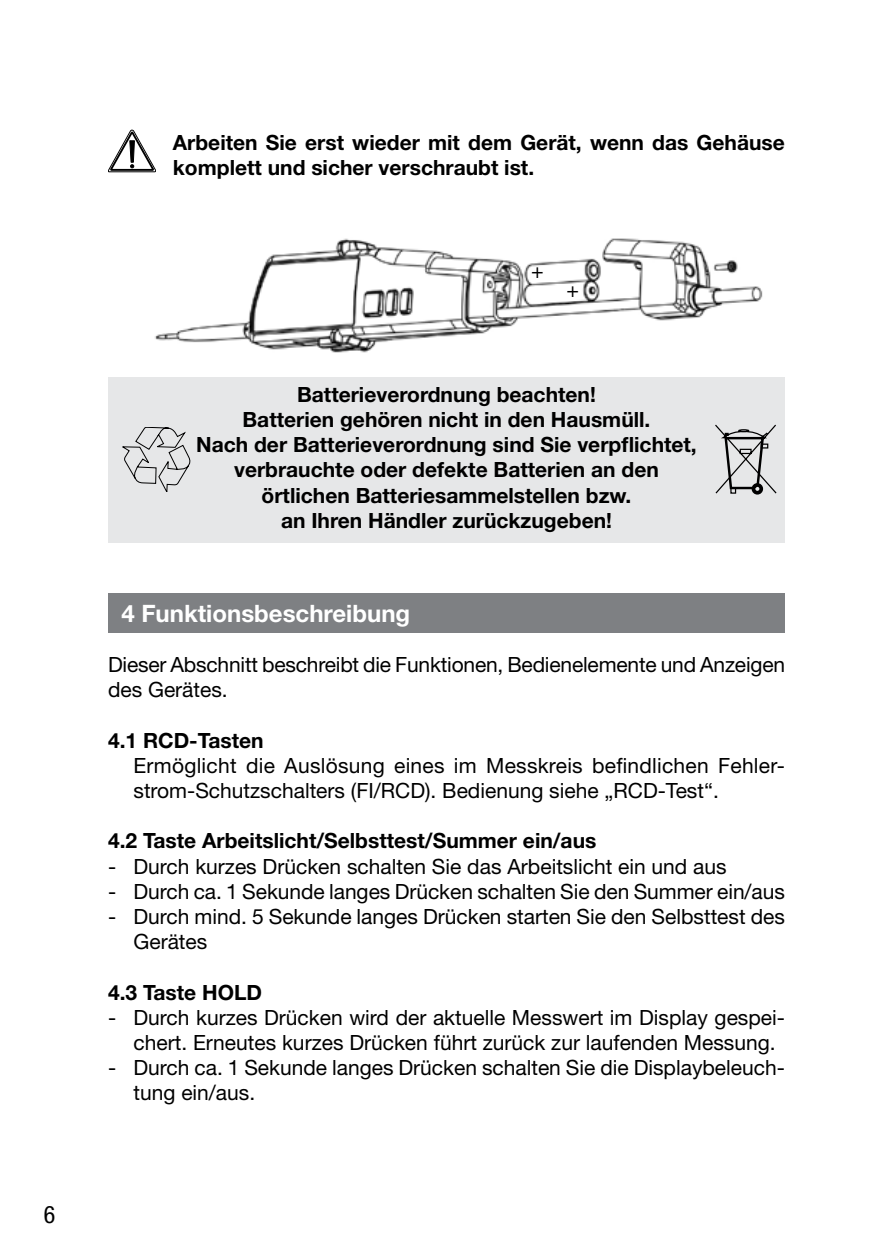
<style>
.page{position:relative;width:893px;height:1259px;background:#fff}
.page>*{position:absolute;margin:0;border:0;box-sizing:border-box;transform-origin:0 0}
.t1{font:700 24px "Helvetica Neue LT";color:#fff}
.t2{font:condensed 24px "Helvetica Neue LT";color:#000}
.t3{font:21px/25.2px "Helvetica Neue LT";color:#000}
.t4{font:700 21px/25.2px "Helvetica Neue LT";color:#000}
</style>
<div class="page">
<div style="left:108px;top:593px;width:677px;height:39px;background:#7e8083"></div>
<div style="left:108px;top:377px;width:677px;height:165px;background:#e6e7e8"></div>
<svg style="left:122px;top:427px;width:68px;height:65px"></svg>
<svg style="left:715px;top:424px;width:62px;height:71px"></svg>
<div style="left:752px;top:483px;width:11px;height:11px;border:4px solid #000;border-radius:50%"></div>
<svg style="left:108px;top:130px;width:48px;height:43px"></svg>
<img style="left:155px;top:238px;width:608px;height:115px">
<p class="t2" style="left:44px;top:1200px;width:13px">6</p>
<p class="t4" style="left:173px;top:129px;width:613px">Arbeiten Sie erst wieder mit dem Gerät, wenn das Gehäuse komplett und sicher verschraubt ist.</p>
<p class="t3" style="left:531px;top:258px;width:14px">+</p>
<p class="t3" style="left:566px;top:277px;width:14px">+</p>
<p class="t4" style="left:196px;top:381px;width:502px;text-align:center">Batterieverordnung beachten!<br>Batterien gehören nicht in den Hausmüll.<br>Nach der Batterieverordnung sind Sie verpflichtet, verbrauchte oder defekte Batterien an den örtlichen Batteriesammelstellen bzw.<br>an Ihren Händler zurückzugeben!</p>
<p class="t1" style="left:121px;top:598px;width:290px">4 Funktionsbeschreibung</p>
<p class="t3" style="left:108px;top:651px;width:679px">Dieser Abschnitt beschreibt die Funktionen, Bedienelemente und Anzeigen des Gerätes.</p>
<p class="t4" style="left:108px;top:727px;width:157px">4.1 RCD-Tasten</p>
<p class="t3" style="left:133px;top:752px;width:653px">Ermöglicht die Auslösung eines im Messkreis befindlichen Fehler&shy;strom-Schutzschalters (FI/RCD). Bedienung siehe „RCD-Test“.</p>
<p class="t4" style="left:108px;top:828px;width:490px">4.2 Taste Arbeitslicht/Selbsttest/Summer ein/aus</p>
<p class="t3" style="left:108px;top:853px;width:620px">- Durch kurzes Drücken schalten Sie das Arbeitslicht ein und aus</p>
<p class="t3" style="left:108px;top:878px;width:678px">- Durch ca. 1 Sekunde langes Drücken schalten Sie den Summer ein/aus</p>
<p class="t3" style="left:133px;top:903px;width:653px;text-indent:-25px">- Durch mind. 5 Sekunde langes Drücken starten Sie den Selbsttest des<br>Gerätes</p>
<p class="t4" style="left:108px;top:979px;width:156px">4.3 Taste HOLD</p>
<p class="t3" style="left:133px;top:1004px;width:653px;text-indent:-25px">- Durch kurzes Drücken wird der aktuelle Messwert im Display gespei&shy;chert. Erneutes kurzes Drücken führt zurück zur laufenden Messung.</p>
<p class="t3" style="left:133px;top:1055px;width:653px;text-indent:-25px">- Durch ca. 1 Sekunde langes Drücken schalten Sie die Displaybeleuch&shy;tung ein/aus.</p>
</div>
